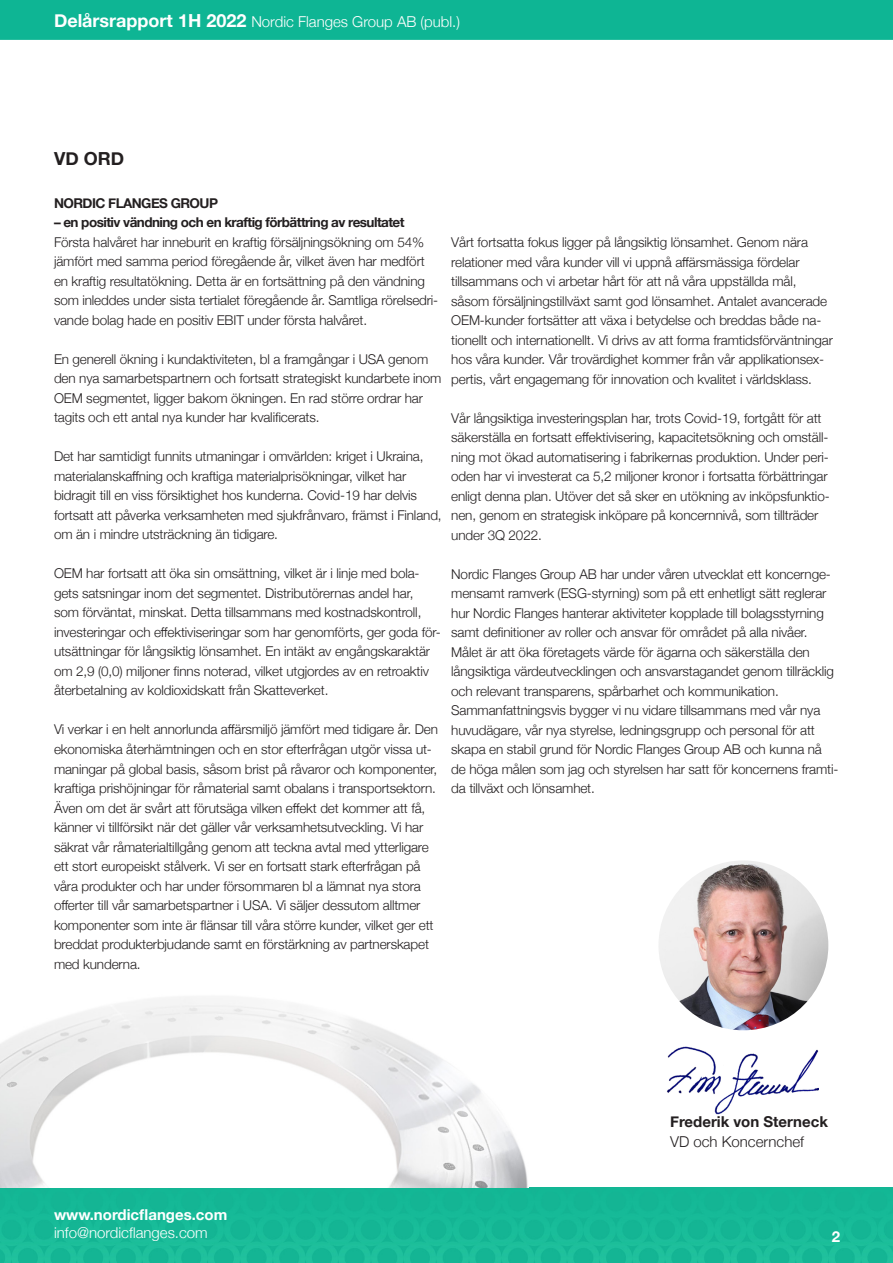
<style>
.page{position:relative;width:893px;height:1263px;background:#fff}
.page>*{position:absolute;margin:0;border:0;box-sizing:border-box;transform-origin:0 0}
.t1{font:700 18px "Helvetica Neue";color:#231f20}
.t2{font:300 15px "Helvetica Neue";color:#fff}
.t3{font:700 15px "Helvetica Neue";color:#fff}
.t4{font:700 15px "Helvetica Neue";color:#231f20}
.t5{font:300 15px "Helvetica Neue";color:#231f20}
.t6{font:300 13.5px/19.5px "Helvetica Neue";letter-spacing:-.01em;color:#231f20}
.t7{font:700 13.5px "Helvetica Neue";letter-spacing:-.04em;color:#231f20}
.s1{font-weight:700;font-size:18px}
</style>
<div class="page">
<img style="left:0;top:1187px;width:893px;height:76px">
<div style="left:0;top:0;width:893px;height:40px;background:#0eb594"></div>
<img style="left:0;top:997px;width:528px;height:190px">
<img style="left:667px;top:1047px;width:151px;height:68px">
<img style="left:658px;top:860px;width:170px;height:170px;border-radius:85px">
<p class="t2" style="left:54px;top:9px;width:408px"><span class="s1">Delårsrapport 1H 2022</span> Nordic Flanges Group AB (publ.)</p>
<p class="t1" style="left:54px;top:144px;width:72px">VD ORD</p>
<p class="t7" style="left:54px;top:192px;width:166px">NORDIC FLANGES GROUP</p>
<p class="t7" style="left:54px;top:212px;width:352px">– en positiv vändning och en kraftig förbättring av resultatet</p>
<p class="t6" style="left:54px;top:231px;width:386px">Första halvåret har inneburit en kraftig försäljningsökning om 54% jämfört med samma period föregående år, vilket även har medfört en kraftig resultatökning. Detta är en fortsättning på den vändning som inleddes under sista tertialet föregående år. Samtliga rörelsedri&shy;vande bolag hade en positiv EBIT under första halvåret.</p>
<p class="t6" style="left:54px;top:348px;width:389px">En generell ökning i kundaktiviteten, bl a framgångar i USA genom den nya samarbetspartnern och fortsatt strategiskt kundarbete inom OEM segmentet, ligger bakom ökningen. En rad större ordrar har tagits och ett antal nya kunder har kvalificerats.</p>
<p class="t6" style="left:54px;top:446px;width:389px">Det har samtidigt funnits utmaningar i omvärlden: kriget i Ukraina, materialanskaffning och kraftiga materialprisökningar, vilket har bidragit till en viss försiktighet hos kunderna. Covid-19 har delvis fortsatt att påverka verksamheten med sjukfrånvaro, främst i Finland, om än i mindre utsträckning än tidigare.</p>
<p class="t6" style="left:54px;top:563px;width:388px">OEM har fortsatt att öka sin omsättning, vilket är i linje med bola&shy;gets satsningar inom det segmentet. Distributörernas andel har, som förväntat, minskat. Detta tillsammans med kostnadskontroll, investeringar och effektiviseringar som har genomförts, ger goda för&shy;utsättningar för långsiktig lönsamhet. En intäkt av engångskaraktär om 2,9 (0,0) miljoner finns noterad, vilket utgjordes av en retroaktiv återbetalning av koldioxidskatt från Skatteverket.</p>
<p class="t6" style="left:54px;top:719px;width:385px">Vi verkar i en helt annorlunda affärsmiljö jämfört med tidigare år. Den ekonomiska återhämtningen och en stor efterfrågan utgör vissa ut&shy;maningar på global basis, såsom brist på råvaror och komponenter, kraftiga prishöjningar för råmaterial samt obalans i transportsektorn.<br>Även om det är svårt att förutsäga vilken effekt det kommer att få, känner vi tillförsikt när det gäller vår verksamhetsutveckling. Vi har säkrat vår råmaterialtillgång genom att teckna avtal med ytterligare ett stort europeiskt stålverk. Vi ser en fortsatt stark efterfrågan på våra produkter och har under försommaren bl a lämnat nya stora offerter till vår samarbetspartner i USA. Vi säljer dessutom alltmer komponenter som inte är flänsar till våra större kunder, vilket ger ett breddat produkterbjudande samt en förstärkning av partnerskapet med kunderna.</p>
<p class="t6" style="left:451px;top:232px;width:383px">Vårt fortsatta fokus ligger på långsiktig lönsamhet. Genom nära relationer med våra kunder vill vi uppnå affärsmässiga fördelar tillsammans och vi arbetar hårt för att nå våra uppställda mål, såsom försäljningstillväxt samt god lönsamhet. Antalet avancerade OEM-kunder fortsätter att växa i betydelse och breddas både na&shy;tionellt och internationellt. Vi drivs av att forma framtidsförväntningar hos våra kunder. Vår trovärdighet kommer från vår applikationsex&shy;pertis, vårt engagemang för innovation och kvalitet i världsklass.</p>
<p class="t6" style="left:451px;top:407px;width:380px">Vår långsiktiga investeringsplan har, trots Covid-19, fortgått för att säkerställa en fortsatt effektivisering, kapacitetsökning och omställ&shy;ning mot ökad automatisering i fabrikernas produktion. Under peri&shy;oden har vi investerat ca 5,2 miljoner kronor i fortsatta förbättringar enligt denna plan. Utöver det så sker en utökning av inköpsfunktio&shy;nen, genom en strategisk inköpare på koncernnivå, som tillträder under 3Q 2022.</p>
<p class="t6" style="left:451px;top:563px;width:384px">Nordic Flanges Group AB har under våren utvecklat ett koncernge&shy;mensamt ramverk (ESG-styrning) som på ett enhetligt sätt reglerar hur Nordic Flanges hanterar aktiviteter kopplade till bolagsstyrning samt definitioner av roller och ansvar för området på alla nivåer.<br>Målet är att öka företagets värde för ägarna och säkerställa den långsiktiga värdeutvecklingen och ansvarstagandet genom tillräcklig och relevant transparens, spårbarhet och kommunikation.</p>
<p class="t6" style="left:451px;top:700px;width:389px">Sammanfattningsvis bygger vi nu vidare tillsammans med vår nya huvudägare, vår nya styrelse, ledningsgrupp och personal för att skapa en stabil grund för Nordic Flanges Group AB och kunna nå de höga målen som jag och styrelsen har satt för koncernens framti&shy;da tillväxt och lönsamhet.</p>
<p class="t4" style="left:670px;top:1110px;width:159px">Frederik von Sterneck</p>
<p class="t5" style="left:670px;top:1129px;width:135px">VD och Koncernchef</p>
<p class="t3" style="left:54px;top:1203px;width:175px">www.nordicflanges.com</p>
<p class="t2" style="left:54px;top:1221px;width:155px">info@nordicflanges.com</p>
<p class="t3" style="left:832px;top:1224px;width:10px">2</p>
</div>
